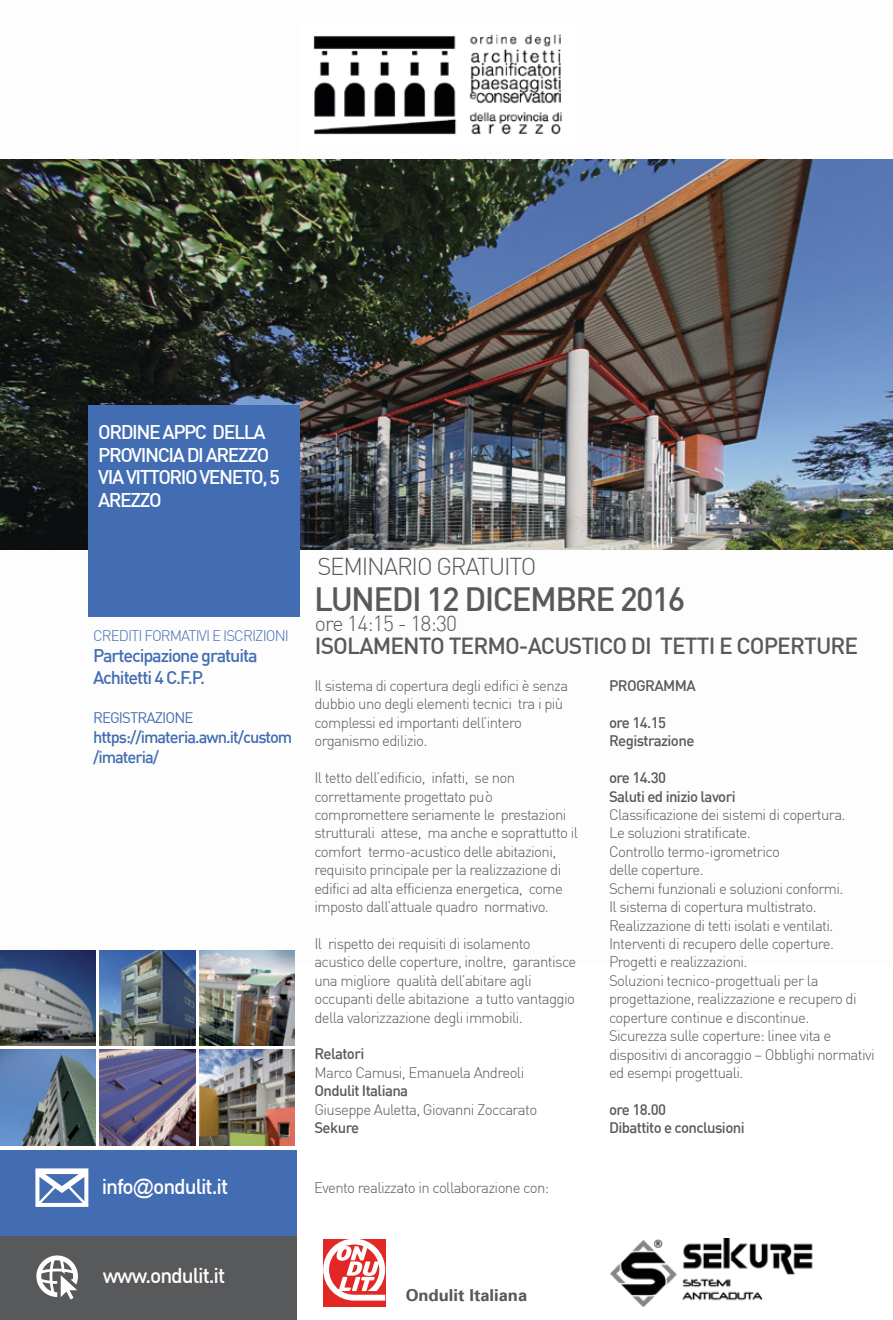
<style>
.page{position:relative;width:893px;height:1320px;background:#fff}
.page>*{position:absolute;margin:0;border:0;box-sizing:border-box;transform-origin:0 0}
.t1{font:500 33px "DIN";letter-spacing:-.05em;color:#58595b}
.t2{font:300 24px "DIN";letter-spacing:-.05em;color:#58595b}
.t3{font:500 22.8px "DIN";letter-spacing:-.04em;color:#58595b}
.t4{font:300 21.3px "DIN";letter-spacing:-.04em;color:#58595b}
.t5{font:500 21px "DIN";letter-spacing:-.05em;color:#fff}
.t6{font:500 19.5px/22.5px "DIN";letter-spacing:-.075em;color:#fff}
.t7{font:500 18px/21.6px "DIN";letter-spacing:-.06em;color:#436db3}
.t8{font:500 16.5px/19.8px "DIN";letter-spacing:-.06em;color:#436db3}
.t9{font:700 16.5px "Univers 65";color:#56585a}
.t10{font:300 15px/18.5px "DIN";letter-spacing:-.04em;color:#58595b}
.t11{font:500 15px/18.5px "DIN";letter-spacing:-.04em;color:#58595b}
.t12{font:300 15px "DIN";letter-spacing:-.06em;color:#436db3}
.t13{font:15px "DIN";letter-spacing:-.06em;color:#436db3}
.s1{font-family:"Arial";font-weight:400}
</style>
<div class="page">
<img style="left:0;top:159px;width:893px;height:806px">
<div style="left:88px;top:405px;width:211px;height:212px;background:#436db3"></div>
<div style="left:0;top:1235px;width:297px;height:85px;background:#58595b"></div>
<svg style="left:36px;top:1255px;width:42px;height:44px"></svg>
<div style="left:0;top:1150px;width:297px;height:85px;background:#436db3"></div>
<svg style="left:35px;top:1168px;width:53px;height:39px"></svg>
<div style="left:323px;top:1239px;width:62px;height:68px;background:#e12826"></div>
<svg style="left:323px;top:1239px;width:62px;height:62px"></svg>
<img style="left:0;top:950px;width:96px;height:96px">
<img style="left:100px;top:950px;width:95px;height:96px">
<img style="left:199px;top:950px;width:96px;height:96px">
<img style="left:0;top:1050px;width:96px;height:95px">
<img style="left:100px;top:1050px;width:95px;height:95px">
<img style="left:199px;top:1050px;width:96px;height:95px">
<img style="left:313px;top:34px;width:249px;height:101px">
<img style="left:610px;top:1239px;width:203px;height:68px">
<h3 class="t6" style="left:98px;top:420px;width:183px">ORDINE APPC DELLA<br>PROVINCIA DI AREZZO<br>VIA VITTORIO VENETO, 5<br>AREZZO</h3>
<p class="t12" style="left:93px;top:626px;width:198px">CREDITI FORMATIVI E ISCRIZIONI</p>
<p class="t7" style="left:93px;top:644px;width:166px">Partecipazione gratuita<br>Achitetti 4 C.F.P.</p>
<p class="t13" style="left:93px;top:709px;width:102px">REGISTRAZIONE</p>
<p class="t8" style="left:93px;top:727px;width:201px">https://imateria.awn.it/custom /imateria/</p>
<h3 class="t5" style="left:102px;top:1173px;width:128px">info<span class="s1">@</span>ondulit.it</h3>
<h2 class="t2" style="left:317px;top:551px;width:221px">SEMINARIO GRATUITO</h2>
<h1 class="t1" style="left:314px;top:578px;width:373px">LUNEDI 12 DICEMBRE 2016</h1>
<h3 class="t4" style="left:315px;top:610px;width:144px">ore 14:15 - 18:30</h3>
<h3 class="t3" style="left:315px;top:631px;width:545px">ISOLAMENTO TERMO-ACUSTICO DI TETTI E COPERTURE</h3>
<p class="t10" style="left:314px;top:676px;width:255px">Il sistema di copertura degli edifici è senza dubbio uno degli elementi tecnici tra i più complessi ed importanti dell’intero organismo edilizio.</p>
<p class="t10" style="left:314px;top:768px;width:265px">Il tetto dell’edificio, infatti, se non correttamente progettato può compromettere seriamente le prestazioni strutturali attese, ma anche e soprattutto il comfort termo-acustico delle abitazioni, requisito principale per la realizzazione di edifici ad alta efficienza energetica, come imposto dall’attuale quadro normativo.</p>
<p class="t10" style="left:314px;top:934px;width:264px">Il rispetto dei requisiti di isolamento acustico delle coperture, inoltre, garantisce una migliore qualità dell’abitare agli occupanti delle abitazione a tutto vantaggio della valorizzazione degli immobili.</p>
<p class="t11" style="left:314px;top:1044px;width:51px">Relatori</p>
<p class="t10" style="left:314px;top:1063px;width:211px">Marco Camusi, Emanuela Andreoli</p>
<p class="t11" style="left:314px;top:1081px;width:95px">Ondulit Italiana</p>
<p class="t10" style="left:314px;top:1100px;width:224px">Giuseppe Auletta, Giovanni Zoccarato</p>
<p class="t11" style="left:314px;top:1118px;width:46px">Sekure</p>
<p class="t10" style="left:314px;top:1178px;width:237px">Evento realizzato in collaborazione con:</p>
<p class="t11" style="left:609px;top:676px;width:88px">PROGRAMMA</p>
<p class="t11" style="left:609px;top:713px;width:87px">ore 14.15<br>Registrazione</p>
<p class="t11" style="left:609px;top:768px;width:128px">ore 14.30<br>Saluti ed inizio lavori</p>
<p class="t10" style="left:609px;top:805px;width:267px">Classificazione dei sistemi di copertura.<br>Le soluzioni stratificate.<br>Controllo termo-igrometrico<br>delle coperture.<br>Schemi funzionali e soluzioni conformi.<br>Il sistema di copertura multistrato.<br>Realizzazione di tetti isolati e ventilati.<br>Interventi di recupero delle coperture.<br>Progetti e realizzazioni.<br>Soluzioni tecnico-progettuali per la progettazione, realizzazione e recupero di coperture continue e discontinue.<br>Sicurezza sulle coperture: linee vita e dispositivi di ancoraggio – Obblighi normativi ed esempi progettuali.</p>
<p class="t11" style="left:609px;top:1100px;width:137px">ore 18.00<br>Dibattito e conclusioni</p>
<h3 class="t5" style="left:103px;top:1262px;width:124px">www.ondulit.it</h3>
<p class="t9" style="left:406px;top:1284px;width:123px">Ondulit Italiana</p>
</div>
